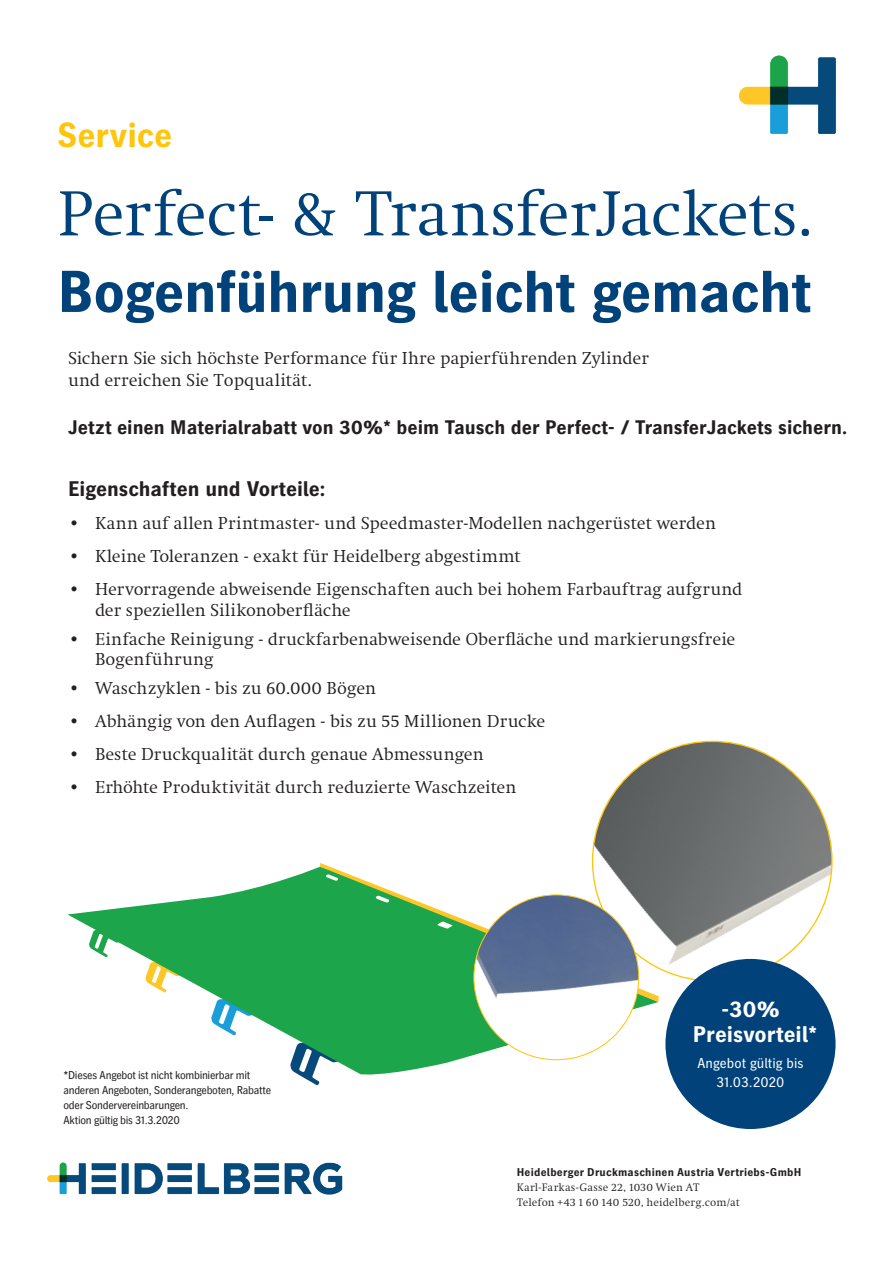
<style>
.page{position:relative;width:893px;height:1263px;background:#fff}
.page>*{position:absolute;margin:0;border:0;box-sizing:border-box;transform-origin:0 0}
.t1{font:66px "Heidelberg Antiqua ML";letter-spacing:-.02em;color:#004279}
.t2{font:700 58.5px "Heidelbg Gothic Web Ml";letter-spacing:-.01em;color:#004279}
.t3{font:700 34.5px "Heidelberg Gothic Ml";color:#fec50d}
.t4{font:700 22.5px/25.5px "Heidelberg Gothic Ml";color:#fff;text-align:center}
.t5{font:700 21px "Heidelberg Gothic Ml";color:#231f20}
.t6{font:700 19.5px "Heidelbg Gothic Web Ml";color:#231f20}
.t7{font:18px/22.5px "Heidelberg Antiqua ML";color:#231f20}
.t8{font:14.25px/19.2px "Heidelberg Gothic Ml";letter-spacing:.005em;color:#fff;text-align:center}
.t9{font:11.25px/14.9px "Heidelbg Gothic Web Ml";letter-spacing:-.025em;color:#231f20}
.t10{font:11.25px/14.9px "Heidelberg Antiqua ML";letter-spacing:.015em;color:#231f20}
.t11{font:700 11.25px "Heidelberg Gothic Ml";letter-spacing:.02em;color:#231f20}
.s1{font-style:inherit}
</style>
<div class="page">
<svg style="left:302px;top:1077px;width:18px;height:8px"></svg>
<svg style="left:68px;top:867px;width:590px;height:210px"></svg>
<svg style="left:320px;top:863px;width:339px;height:139px;fill:#1ca54b"></svg>
<img style="left:593px;top:741px;width:239px;height:240px;border-radius:120px">
<img style="left:474px;top:895px;width:165px;height:165px">
<img style="left:738px;top:55px;width:98px;height:79px">
<img style="left:47px;top:1162px;width:296px;height:33px">
<div style="left:665px;top:959px;width:170px;height:170px;background:#004279;border-radius:50%"></div>
<h3 class="t3" style="left:57px;top:116px;width:116px">Service</h3>
<h1 class="t1" style="left:57px;top:177px;width:758px">Perfect- &amp; TransferJackets.</h1>
<h2 class="t2" style="left:57px;top:259px;width:755px">Bogenführung leicht gemacht</h2>
<p class="t7" style="left:68px;top:347px;width:582px">Sichern Sie sich höchste Performance für Ihre papierführenden Zylinder und erreichen Sie Topqualität.</p>
<p class="t6" style="left:68px;top:416px;width:781px">Jetzt einen Materialrabatt von 30%<span class="s1">*</span> beim Tausch der Perfect- / Trans<span class="s1">fer</span>Jackets sichern.</p>
<p class="t5" style="left:68px;top:477px;width:259px">Eigenschaften und Vorteile:</p>
<p class="t7" style="left:68px;top:512px;width:649px">• Kann auf allen Printmaster- und Speedmaster-Modellen nachgerüstet werden</p>
<p class="t7" style="left:68px;top:545px;width:454px">• Kleine Toleranzen - exakt für Heidelberg abgestimmt</p>
<p class="t7" style="left:95px;top:579px;width:649px;line-height:20.7px;text-indent:-27px">• Hervorragende abweisende Eigenschaften auch bei hohem Farbauftrag aufgrund der speziellen Silikonoberfläche</p>
<p class="t7" style="left:95px;top:629px;width:642px;line-height:20.4px;text-indent:-27px">• Einfache Reinigung - druckfarbenabweisende Oberfläche und markierungsfreie<br>Bogenführung</p>
<p class="t7" style="left:68px;top:677px;width:310px">• Waschzyklen - bis zu 60.000 Bögen</p>
<p class="t7" style="left:68px;top:710px;width:479px">• Abhängig von den Auflagen - bis zu 55 Millionen Drucke</p>
<p class="t7" style="left:68px;top:743px;width:417px">• Beste Druckqualität durch genaue Abmessungen</p>
<p class="t7" style="left:68px;top:776px;width:450px">• Erhöhte Produktivität durch reduzierte Waschzeiten</p>
<p class="t9" style="left:63px;top:1068px;width:209px">*Dieses Angebot ist nicht kombinierbar mit anderen Angeboten, Sonderangeboten, Rabatte oder Sondervereinbarungen.<br>Aktion gültig bis 31.3.2020</p>
<p class="t4" style="left:693px;top:997px;width:126px">-30%<br>Preisvorteil*</p>
<p class="t8" style="left:697px;top:1053px;width:108px">Angebot gültig bis<br>31.03.2020</p>
<p class="t11" style="left:517px;top:1166px;width:286px">Heidelberger Druckmaschinen Austria Vertriebs-GmbH</p>
<p class="t10" style="left:517px;top:1180px;width:225px">Karl-Farkas-Gasse 22, 1030 Wien AT<br>Telefon +43 1 60 140 520, heidelberg.com/at</p>
</div>
